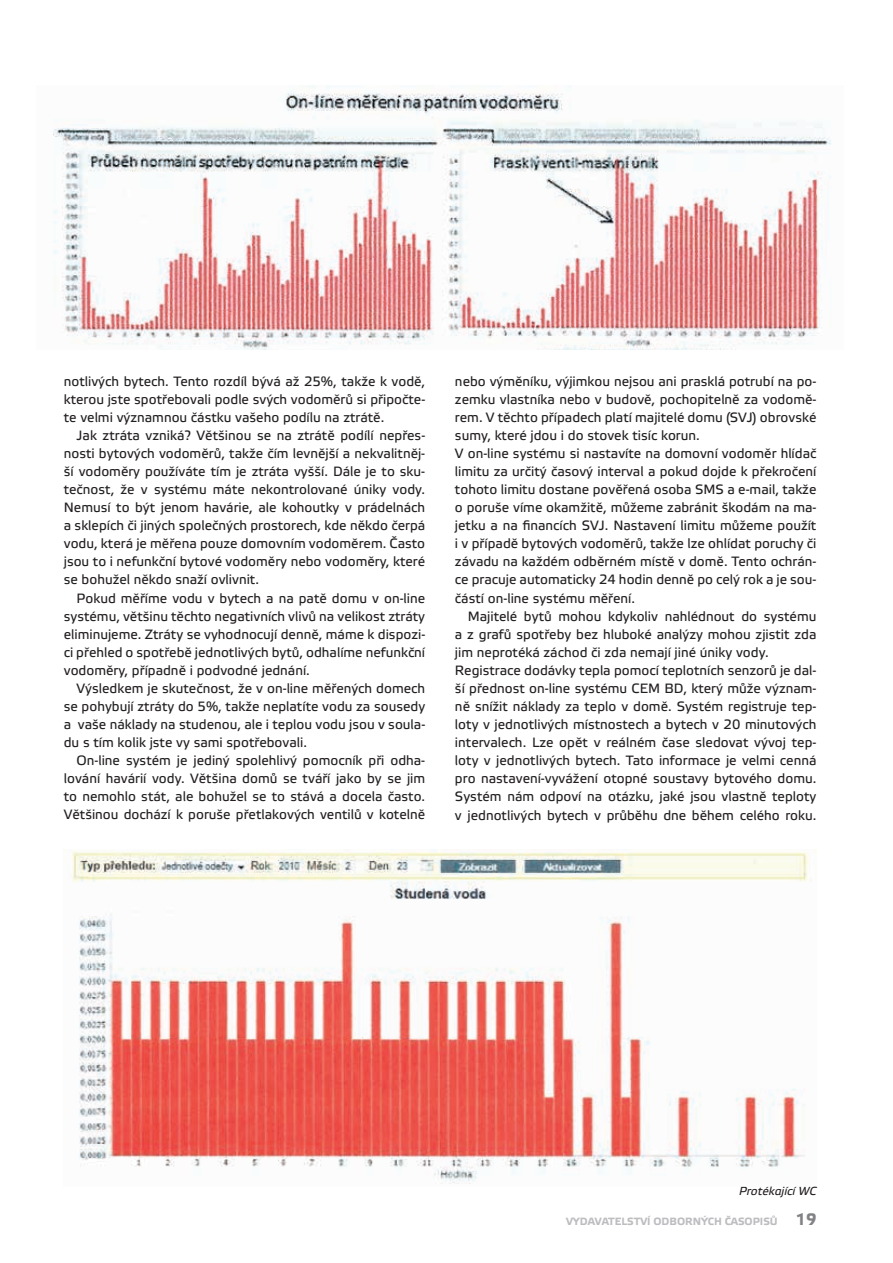
<style>
.page{position:relative;width:893px;height:1263px;background:#fff}
.page>*{position:absolute;margin:0;border:0;box-sizing:border-box;transform-origin:0 0}
.t1{font:13.5px/18.1px "Elektra Text Pro";color:#231f20;text-align:justify}
.t2{font:italic 11.7px "Elektra Text Pro";color:#231f20}
.t3{font:700 10.5px "Elektra Text Pro";color:#bcbdc0}
.s1{font-size:16.5px;color:#808285}
</style>
<div class="page">
<img style="left:53px;top:85px;width:778px;height:264px">
<img style="left:64px;top:849px;width:752px;height:335px">
<p class="t1" style="left:64px;top:372px;width:363px">notlivých bytech. Tento rozdíl bývá až 25%, takže k vodě, kterou jste spotřebovali podle svých vodoměrů si připočte&shy;te velmi významnou částku vašeho podílu na ztrátě.</p>
<p class="t1" style="left:64px;top:427px;width:363px;text-indent:13px">Jak ztráta vzniká? Většinou se na ztrátě podílí nepřes&shy;nosti bytových vodoměrů, takže čím levnější a nekvalitněj&shy;ší vodoměry používáte tím je ztráta vyšší. Dále je to sku&shy;tečnost, že v systému máte nekontrolované úniky vody.<br>Nemusí to být jenom havárie, ale kohoutky v prádelnách a sklepích či jiných společných prostorech, kde někdo čerpá vodu, která je měřena pouze domovním vodoměrem. Často jsou to i nefunkční bytové vodoměry nebo vodoměry, které se bohužel někdo snaží ovlivnit.</p>
<p class="t1" style="left:64px;top:589px;width:363px;text-indent:13px">Pokud měříme vodu v bytech a na patě domu v on-line systému, většinu těchto negativních vlivů na velikost ztráty eliminujeme. Ztráty se vyhodnocují denně, máme k dispozi&shy;ci přehled o spotřebě jednotlivých bytů, odhalíme nefunkční vodoměry, případně i podvodné jednání.</p>
<p class="t1" style="left:64px;top:680px;width:363px;text-indent:13px">Výsledkem je skutečnost, že v on-line měřených domech se pohybují ztráty do 5%, takže neplatíte vodu za sousedy a vaše náklady na studenou, ale i teplou vodu jsou v soula&shy;du s tím kolik jste vy sami spotřebovali.</p>
<p class="t1" style="left:64px;top:752px;width:363px;text-indent:13px">On-line systém je jediný spolehlivý pomocník při odha&shy;lování havárií vody. Většina domů se tváří jako by se jim to nemohlo stát, ale bohužel se to stává a docela často.<br>Většinou dochází k poruše přetlakových ventilů v kotelně</p>
<p class="t1" style="left:455px;top:372px;width:363px;text-align:left">nebo výměníku, výjimkou nejsou ani prasklá potrubí na po&shy;zemku vlastníka nebo v budově, pochopitelně za vodomě&shy;rem. V těchto případech platí majitelé domu (SVJ) obrovské sumy, které jdou i do stovek tisíc korun.<br>V on-line systému si nastavíte na domovní vodoměr hlídač limitu za určitý časový interval a pokud dojde k překročení tohoto limitu dostane pověřená osoba SMS a e-mail, takže o poruše víme okamžitě, můžeme zabránit škodám na ma&shy;jetku a na financích SVJ. Nastavení limitu můžeme použít i v případě bytových vodoměrů, takže lze ohlídat poruchy či závadu na každém odběrném místě v domě. Tento ochrán&shy;ce pracuje automaticky 24 hodin denně po celý rok a je sou&shy;částí on-line systému měření.</p>
<p class="t1" style="left:455px;top:607px;width:363px;text-align:left;text-indent:13px">Majitelé bytů mohou kdykoliv nahlédnout do systému a z grafů spotřeby bez hluboké analýzy mohou zjistit zda jim neprotéká záchod či zda nemají jiné úniky vody.<br>Registrace dodávky tepla pomocí teplotních senzorů je dal&shy;ší přednost on-line systému CEM BD, který může význam&shy;ně snížit náklady za teplo v domě. Systém registruje tep&shy;loty v jednotlivých místnostech a bytech v 20 minutových intervalech. Lze opět v reálném čase sledovat vývoj tep&shy;loty v jednotlivých bytech. Tato informace je velmi cenná pro nastavení-vyvážení otopné soustavy bytového domu.<br>Systém nám odpoví na otázku, jaké jsou vlastně teploty v jednotlivých bytech v průběhu dne během celého roku.</p>
<p class="t2" style="left:739px;top:1184px;width:79px">Protékající WC</p>
<p class="t3" style="left:566px;top:1215px;width:252px">VYDAVATELSTVÍ ODBORNÝCH ČASOPISŮ <span class="s1">19</span></p>
</div>
